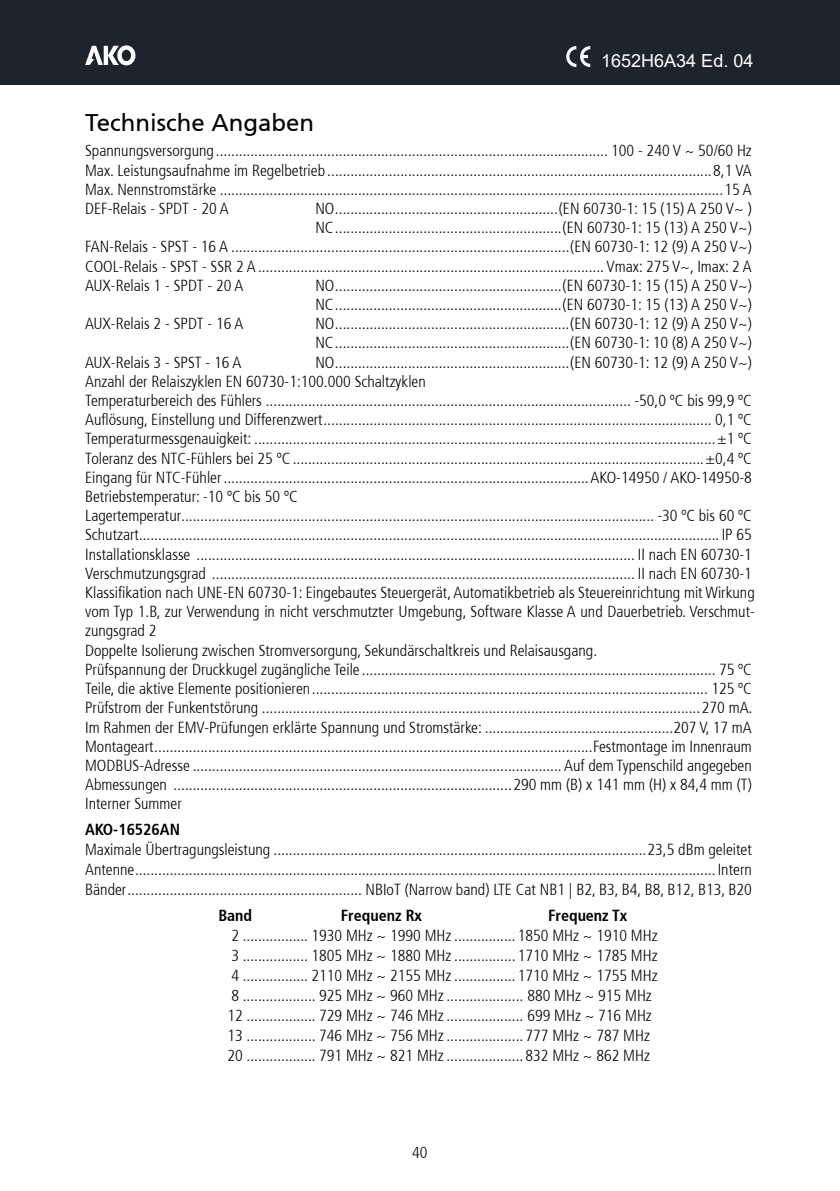
<style>
.page{position:relative;width:840px;height:1191px;background:#fff}
.page>*{position:absolute;margin:0;border:0;box-sizing:border-box;transform-origin:0 0}
.t1{font:24px "Frutiger 55 Roman";color:#000}
.t2{font:18px "Arial";color:#fff}
.t3{font:300 condensed 16px/19.2px "Frutiger 47";color:#000}
.t4{font:700 condensed 16px "Frutiger 67";color:#000}
</style>
<div class="page">
<div style="left:0;top:0;width:839px;height:85px;background:#1d242c"></div>
<svg style="left:566px;top:46px;width:24px;height:21px"></svg>
<svg style="left:85px;top:45px;width:50px;height:20px"></svg>
<p class="t2" style="left:600px;top:49px;width:154px">1652H6A34 Ed. 04</p>
<h1 class="t1" style="left:85px;top:109px;width:230px">Technische Angaben</h1>
<p class="t3" style="left:85px;top:141px;width:668px;text-align:justify">Spannungsversorgung ...................................................................................................... 100 - 240 V ~ 50/60 Hz Max. Leistungsaufnahme im Regelbetrieb ....................................................................................................8,1 VA Max. Nennstromstärke ...................................................................................................................................15 A DEF-Relais - SPDT - 20 A</p>
<p class="t3" style="left:315px;top:199px;width:437px">NO..........................................................(EN 60730-1: 15 (15) A 250 V~ )</p>
<p class="t3" style="left:315px;top:218px;width:437px">NC...........................................................(EN 60730-1: 15 (13) A 250 V~)</p>
<p class="t3" style="left:85px;top:237px;width:667px">FAN-Relais - SPST - 16 A ........................................................................................(EN 60730-1: 12 (9) A 250 V~)</p>
<p class="t3" style="left:85px;top:257px;width:667px">COOL-Relais - SPST - SSR 2 A .......................................................................................... Vmax: 275 V~, Imax: 2 A</p>
<p class="t3" style="left:85px;top:276px;width:160px">AUX-Relais 1 - SPDT - 20 A</p>
<p class="t3" style="left:315px;top:276px;width:437px">NO...........................................................(EN 60730-1: 15 (15) A 250 V~)<br>NC...........................................................(EN 60730-1: 15 (13) A 250 V~)</p>
<p class="t3" style="left:85px;top:314px;width:160px">AUX-Relais 2 - SPDT - 16 A</p>
<p class="t3" style="left:315px;top:314px;width:437px">NO.............................................................(EN 60730-1: 12 (9) A 250 V~)<br>NC.............................................................(EN 60730-1: 10 (8) A 250 V~)</p>
<p class="t3" style="left:85px;top:353px;width:158px">AUX-Relais 3 - SPST - 16 A</p>
<p class="t3" style="left:85px;top:353px;width:671px;text-indent:230px">NO.............................................................(EN 60730-1: 12 (9) A 250 V~)<br>Anzahl der Relaiszyklen EN 60730-1:100.000 Schaltzyklen<br>Temperaturbereich des Fühlers ............................................................................................... -50,0 ºC bis 99,9 ºC Auflösung, Einstellung und Differenzwert..................................................................................................... 0,1 ºC Temperaturmessgenauigkeit: ........................................................................................................................±1 ºC Toleranz des NTC-Fühlers bei 25 ºC ...........................................................................................................±0,4 ºC Eingang für NTC-Fühler...............................................................................................AKO-14950 / AKO-14950-8<br>Betriebstemperatur: -10 ºC bis 50 ºC Lagertemperatur........................................................................................................................... -30 ºC bis 60 ºC Schutzart....................................................................................................................................................... IP 65<br>Installationsklasse .................................................................................................................. II nach EN 60730-1<br>Verschmutzungsgrad .............................................................................................................. II nach EN 60730-1<br>Klassifikation nach UNE-EN 60730-1: Eingebautes Steuergerät, Automatikbetrieb als Steuereinrichtung mit Wirkung vom Typ 1.B, zur Verwendung in nicht verschmutzter Umgebung, Software Klasse A und Dauerbetrieb. Verschmut&shy;zungsgrad 2<br>Doppelte Isolierung zwischen Stromversorgung, Sekundärschaltkreis und Relaisausgang.<br>Prüfspannung der Druckkugel zugängliche Teile ............................................................................................ 75 ºC Teile, die aktive Elemente positionieren....................................................................................................... 125 ºC Prüfstrom der Funkentstörung ..................................................................................................................270 mA.<br>Im Rahmen der EMV-Prüfungen erklärte Spannung und Stromstärke: .................................................207 V, 17 mA Montageart..................................................................................................................Festmontage im Innenraum MODBUS-Adresse ................................................................................................ Auf dem Typenschild angegeben Abmessungen ........................................................................................290 mm (B) x 141 mm (H) x 84,4 mm (T)<br>Interner Summer</p>
<p class="t4" style="left:85px;top:820px;width:96px">AKO-16526AN</p>
<p class="t3" style="left:85px;top:839px;width:668px;line-height:20px;text-align:justify">Maximale Übertragungsleistung .................................................................................................23,5 dBm geleitet Antenne....................................................................................................................................................... Intern Bänder............................................................. NBIoT (Narrow band) LTE Cat NB1 | B2, B3, B4, B8, B12, B13, B20</p>
<p class="t4" style="left:218px;top:905px;width:35px">Band</p>
<p class="t4" style="left:341px;top:905px;width:83px">Frequenz Rx</p>
<p class="t4" style="left:548px;top:905px;width:80px">Frequenz Tx</p>
<p class="t3" style="left:227px;top:925px;width:431px;line-height:20px">2 ................. 1930 MHz ~ 1990 MHz ................ 1850 MHz ~ 1910 MHz 3 ................. 1805 MHz ~ 1880 MHz ................ 1710 MHz ~ 1785 MHz 4 ................. 2110 MHz ~ 2155 MHz ................ 1710 MHz ~ 1755 MHz 8 ................... 925 MHz ~ 960 MHz .................... 880 MHz ~ 915 MHz 12 .................. 729 MHz ~ 746 MHz .................... 699 MHz ~ 716 MHz 13 .................. 746 MHz ~ 756 MHz .................... 777 MHz ~ 787 MHz 20 .................. 791 MHz ~ 821 MHz .................... 832 MHz ~ 862 MHz</p>
<p class="t3" style="left:412px;top:1143px;width:17px">40</p>
</div>
